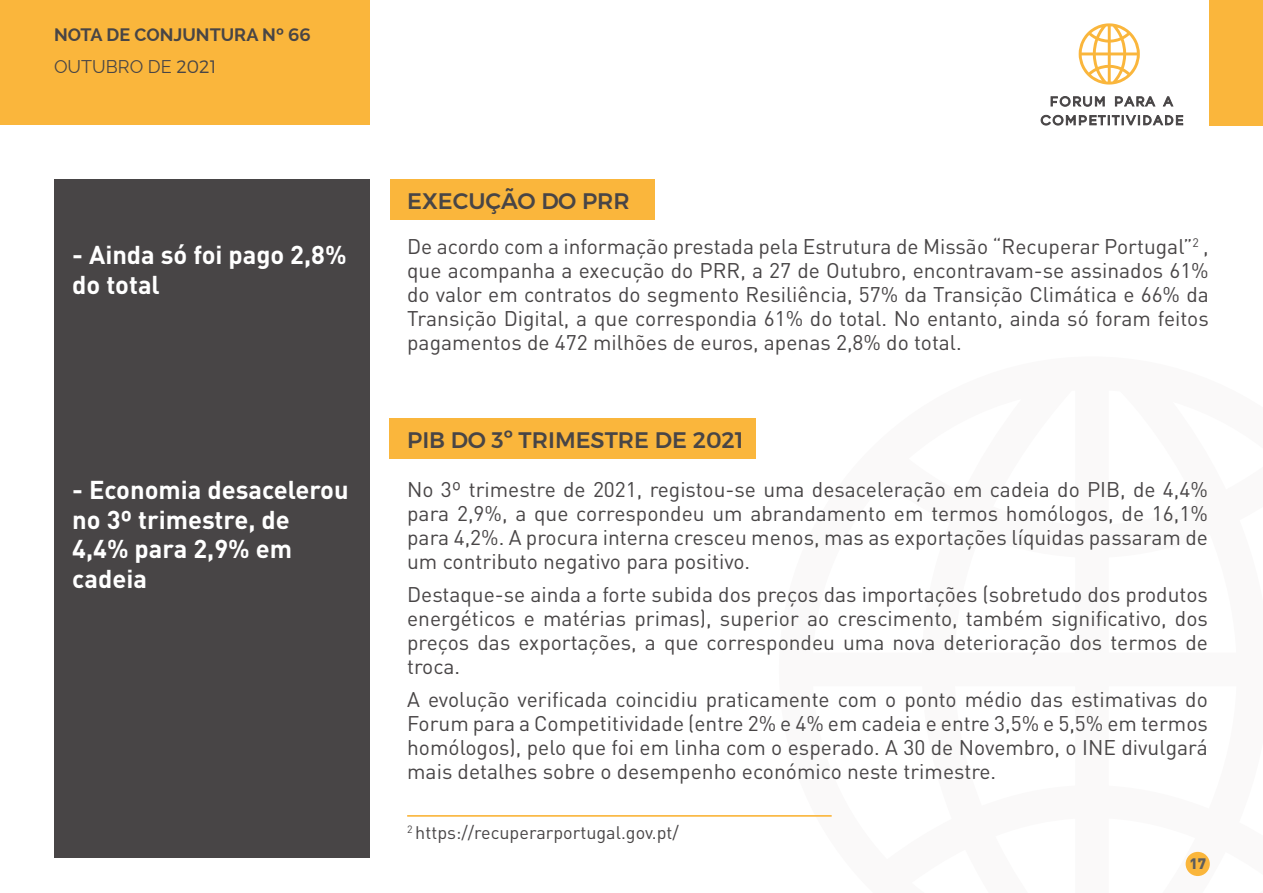
<style>
.page{position:relative;width:1263px;height:893px;background:#fff}
.page>*{position:absolute;margin:0;border:0;box-sizing:border-box;transform-origin:0 0}
.t1{font:700 25.5px/30px "DIN Pro";color:#fff}
.t2{font:500 22.5px "Montserrat";color:#484546}
.t3{font:21px/24px "DIN Pro";color:#484546;text-align:justify}
.t4{font:18px "DIN Pro";color:#484546}
.t5{font:700 18px/32px "Raleway";color:#484546}
.t6{font:900 15px "DIN Pro";color:#5e5d5d}
.s1{font-family:"Montserrat";font-weight:500}
.s2{font-weight:400}
.s3{font-family:"Montserrat";font-weight:300}
</style>
<div class="page">
<div style="left:54px;top:179px;width:316px;height:678px;background:#484546"></div>
<div style="left:0;top:0;width:370px;height:125px;background:#fab63c"></div>
<div style="left:1210px;top:0;width:53px;height:125px;background:#fab63c"></div>
<svg style="left:1079px;top:23px;width:61px;height:62px"></svg>
<svg style="left:1050px;top:96px;width:55px;height:11px"></svg>
<svg style="left:1115px;top:96px;width:41px;height:11px"></svg>
<svg style="left:1162px;top:96px;width:12px;height:11px"></svg>
<svg style="left:1040px;top:114px;width:143px;height:12px"></svg>
<div style="left:1185px;top:852px;width:25px;height:24px;background:#fab63c;border-radius:50%"></div>
<div style="left:391px;top:179px;width:264px;height:41px;background:#fab63c"></div>
<hr style="left:407px;top:815px;width:425px;height:2px;background:#fab63c">
<div style="left:390px;top:418px;width:366px;height:41px;background:#fab63c"></div>
<p class="t5" style="left:54px;top:19px;width:258px">NOTA DE CONJUNTURA Nº <span class="s1">66<br></span><span class="s2">OUTUBRO DE</span> <span class="s3">2021</span></p>
<p class="t1" style="left:72px;top:239px;width:276px">- Ainda só foi pago 2,8% do total</p>
<p class="t1" style="left:72px;top:473px;width:278px">- Economia desacelerou no 3º trimestre, de<br>4,4% para 2,9% em cadeia</p>
<p class="t2" style="left:407px;top:187px;width:224px">EXECUÇÃO DO PRR</p>
<p class="t3" style="left:407px;top:234px;width:803px">De acordo com a informação prestada pela Estrutura de Missão “Recuperar Portugal”<sup>2</sup> , que acompanha a execução do PRR, a 27 de Outubro, encontravam-se assinados 61% do valor em contratos do segmento Resiliência, 57% da Transição Climática e 66% da Transição Digital, a que correspondia 61% do total. No entanto, ainda só foram feitos pagamentos de 472 milhões de euros, apenas 2,8% do total.</p>
<p class="t2" style="left:407px;top:426px;width:338px">PIB DO 3º TRIMESTRE DE 2021</p>
<p class="t3" style="left:407px;top:477px;width:802px">No 3º trimestre de 2021, registou-se uma desaceleração em cadeia do PIB, de 4,4% para 2,9%, a que correspondeu um abrandamento em termos homólogos, de 16,1% para 4,2%. A procura interna cresceu menos, mas as exportações líquidas passaram de um contributo negativo para positivo.</p>
<p class="t3" style="left:407px;top:581px;width:802px">Destaque-se ainda a forte subida dos preços das importações (sobretudo dos produtos energéticos e matérias primas), superior ao crescimento, também significativo, dos preços das exportações, a que correspondeu uma nova deterioração dos termos de troca.</p>
<p class="t3" style="left:407px;top:686px;width:802px">A evolução verificada coincidiu praticamente com o ponto médio das estimativas do Forum para a Competitividade (entre 2% e 4% em cadeia e entre 3,5% e 5,5% em termos homólogos), pelo que foi em linha com o esperado. A 30 de Novembro, o INE divulgará mais detalhes sobre o desempenho económico neste trimestre.</p>
<p class="t4" style="left:407px;top:820px;width:273px"><sup>2</sup> https://recuperarportugal.gov.pt/</p>
<p class="t6" style="left:1189px;top:853px;width:18px">17</p>
</div>
